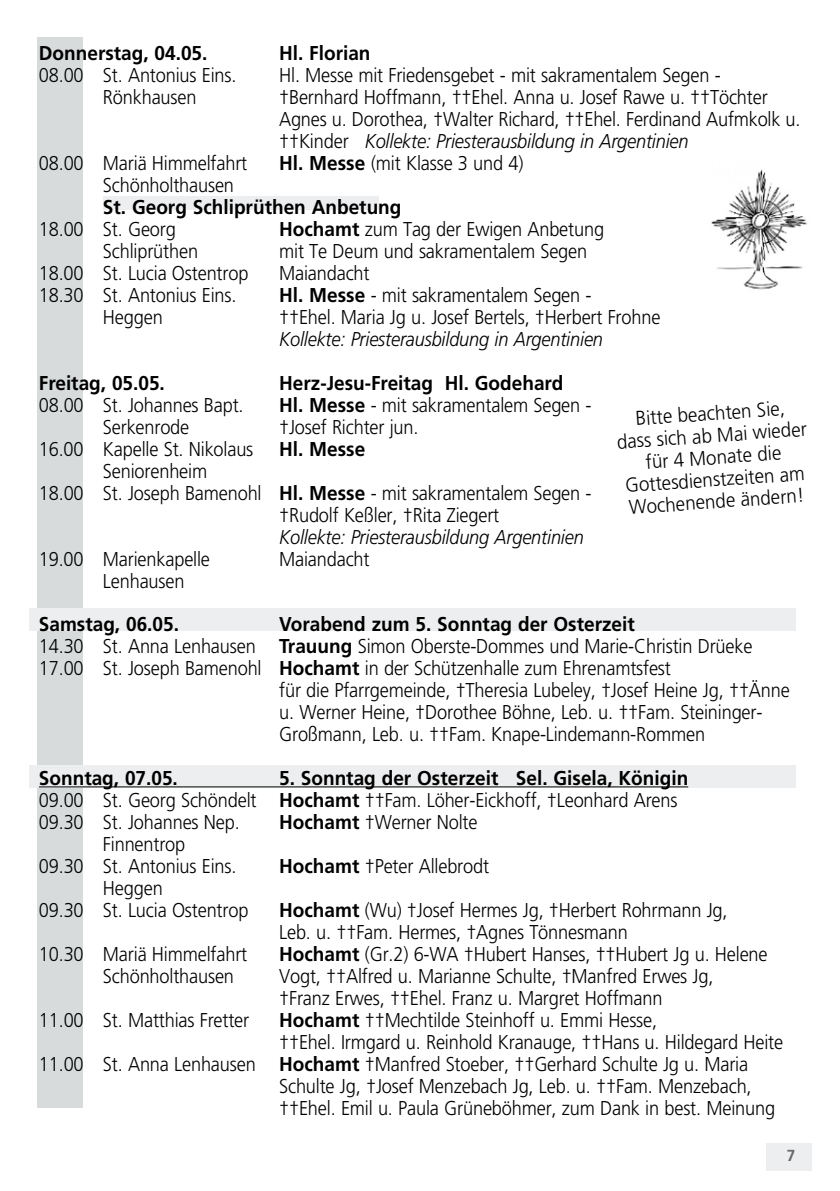
<style>
.page{position:relative;width:840px;height:1191px;background:#fff}
.page>*{position:absolute;margin:0;border:0;box-sizing:border-box;transform-origin:0 0}
.t1{font:300 20px/22px "Frutiger";letter-spacing:-.01em;color:#000;scale:.91 1}
.t2{font:700 20px "Frutiger";color:#000;scale:.95 1}
.t3{font:300 20px/22px "Frutiger";letter-spacing:-.01em;color:#000;text-align:center;scale:.94 1}
.t4{font:italic 300 20px "Frutiger";letter-spacing:-.01em;color:#000;scale:.91 1}
.t5{font:700 16px "Frutiger";color:#68676c;scale:.95 1}
.s1{font-style:italic}
.s2{font-weight:700}
</style>
<div class="page">
<img style="left:711px;top:169px;width:96px;height:121px">
<div style="left:37px;top:37px;width:45px;height:1070px;background:#d8dbdc"></div>
<div style="left:765px;top:1142px;width:46px;height:28px;background:#edeeef"></div>
<div style="left:29px;top:765px;width:765px;height:22px;background:#edeeef"></div>
<div style="left:29px;top:608px;width:765px;height:23px;background:#edeeef"></div>
<div style="left:103px;top:197px;width:275px;height:13px;background:#edeeef"></div>
<hr style="left:39px;top:786px;width:648px;height:1px;background:#000">
<p class="t2" style="left:39px;top:41px;width:179px">Donnerstag, 04.05.</p>
<p class="t2" style="left:279px;top:41px;width:98px">Hl. Florian</p>
<p class="t1" style="left:39px;top:64px;width:218px">08.00 St. Antonius Eins.</p>
<p class="t1" style="left:279px;top:64px;width:486px">Hl. Messe mit Friedensgebet - mit sakramentalem Segen -</p>
<p class="t1" style="left:103px;top:86px;width:104px">Rönkhausen</p>
<p class="t1" style="left:279px;top:86px;width:574px">†Bernhard Hoffmann, ††Ehel. Anna u. Josef Rawe u. ††Töchter<br>Agnes u. Dorothea, †Walter Richard, ††Ehel. Ferdinand Aufmkolk u. ††Kinder <span class="s1">Kollekte: Priesterausbildung in Argentinien</span></p>
<p class="t1" style="left:39px;top:152px;width:230px">08.00 Mariä Himmelfahrt</p>
<p class="t1" style="left:279px;top:152px;width:270px"><span class="s2">Hl. Messe</span> (mit Klasse 3 und 4)</p>
<p class="t1" style="left:103px;top:174px;width:145px">Schönholthausen</p>
<p class="t2" style="left:103px;top:195px;width:315px">St. Georg Schliprüthen Anbetung</p>
<p class="t1" style="left:39px;top:218px;width:152px">18.00 St. Georg</p>
<p class="t1" style="left:279px;top:218px;width:358px"><span class="s2">Hochamt</span> zum Tag der Ewigen Anbetung</p>
<p class="t1" style="left:103px;top:240px;width:106px">Schliprüthen</p>
<p class="t1" style="left:279px;top:240px;width:340px">mit Te Deum und sakramentalem Segen</p>
<p class="t1" style="left:39px;top:262px;width:232px">18.00 St. Lucia Ostentrop</p>
<p class="t1" style="left:279px;top:262px;width:101px">Maiandacht</p>
<p class="t1" style="left:39px;top:284px;width:218px">18.30 St. Antonius Eins.</p>
<p class="t1" style="left:279px;top:284px;width:345px"><span class="s2">Hl. Messe</span> - mit sakramentalem Segen -</p>
<p class="t1" style="left:103px;top:306px;width:67px">Heggen</p>
<p class="t1" style="left:279px;top:306px;width:420px">††Ehel. Maria Jg u. Josef Bertels, †Herbert Frohne</p>
<p class="t4" style="left:279px;top:327px;width:357px">Kollekte: Priesterausbildung in Argentinien</p>
<p class="t2" style="left:39px;top:371px;width:134px">Freitag, 05.05.</p>
<p class="t2" style="left:279px;top:371px;width:300px">Herz-Jesu-Freitag Hl. Godehard</p>
<p class="t1" style="left:39px;top:394px;width:226px">08.00 St. Johannes Bapt.</p>
<p class="t1" style="left:279px;top:394px;width:345px"><span class="s2">Hl. Messe</span> - mit sakramentalem Segen -</p>
<p class="t1" style="left:103px;top:416px;width:96px">Serkenrode</p>
<p class="t1" style="left:279px;top:416px;width:155px">†Josef Richter jun.</p>
<p class="t1" style="left:39px;top:438px;width:237px">16.00 Kapelle St. Nikolaus</p>
<p class="t2" style="left:279px;top:437px;width:92px">Hl. Messe</p>
<p class="t1" style="left:103px;top:460px;width:116px">Seniorenheim</p>
<p class="t1" style="left:39px;top:482px;width:608px">18.00 St. Joseph Bamenohl <span class="s2">Hl. Messe</span> - mit sakramentalem Segen -</p>
<p class="t1" style="left:279px;top:504px;width:243px">†Rudolf Keßler, †Rita Ziegert</p>
<p class="t4" style="left:279px;top:525px;width:336px">Kollekte: Priesterausbildung Argentinien</p>
<p class="t1" style="left:39px;top:548px;width:189px">19.00 Marienkapelle</p>
<p class="t1" style="left:279px;top:548px;width:101px">Maiandacht</p>
<p class="t1" style="left:103px;top:570px;width:91px">Lenhausen</p>
<p class="t2" style="left:39px;top:612px;width:149px">Samstag, 06.05.</p>
<p class="t2" style="left:279px;top:612px;width:376px">Vorabend zum 5. Sonntag der Osterzeit</p>
<p class="t1" style="left:39px;top:635px;width:785px">14.30 St. Anna Lenhausen <span class="s2">Trauung</span> Simon Oberste-Dommes und Marie-Christin Drüeke</p>
<p class="t1" style="left:39px;top:657px;width:695px">17.00 St. Joseph Bamenohl <span class="s2">Hochamt</span> in der Schützenhalle zum Ehrenamtsfest</p>
<p class="t1" style="left:279px;top:679px;width:562px">für die Pfarrgemeinde, †Theresia Lubeley, †Josef Heine Jg, ††Änne</p>
<p class="t1" style="left:279px;top:701px;width:532px">u. Werner Heine, †Dorothee Böhne, Leb. u. ††Fam. Steininger-</p>
<p class="t1" style="left:279px;top:723px;width:469px">Großmann, Leb. u. ††Fam. Knape-Lindemann-Rommen</p>
<p class="t2" style="left:39px;top:766px;width:148px">Sonntag, 07.05.</p>
<p class="t3" style="left:614px;top:409px;width:204px;rotate:-4deg">Bitte beachten Sie,<br>dass sich ab Mai wieder für 4 Monate die<br>Gottesdienstzeiten am<br>Wochenende ändern!</p>
<p class="t1" style="left:39px;top:767px;width:714px;text-indent:240px"><span class="s2">5. Sonntag der Osterzeit Sel. Gisela, Königin<br></span>09.00 St. Georg Schöndelt <span class="s2">Hochamt</span> ††Fam. Löher-Eickhoff, †Leonhard Arens<br>09.30 St. Johannes Nep.</p>
<p class="t1" style="left:279px;top:811px;width:219px"><span class="s2">Hochamt</span> †Werner Nolte</p>
<p class="t1" style="left:39px;top:833px;width:218px;text-indent:64px">Finnentrop<br>09.30 St. Antonius Eins.</p>
<p class="t1" style="left:39px;top:877px;width:232px;text-indent:64px">Heggen<br>09.30 St. Lucia Ostentrop</p>
<p class="t1" style="left:279px;top:855px;width:232px"><span class="s2">Hochamt</span> †Peter Allebrodt</p>
<p class="t1" style="left:279px;top:899px;width:494px"><span class="s2">Hochamt</span> (Wu) †Josef Hermes Jg, †Herbert Rohrmann Jg,<br>Leb. u. ††Fam. Hermes, †Agnes Tönnesmann</p>
<p class="t1" style="left:39px;top:943px;width:230px">10.30 Mariä Himmelfahrt</p>
<p class="t1" style="left:279px;top:943px;width:538px"><span class="s2">Hochamt</span> (Gr.2) 6-WA †Hubert Hanses, ††Hubert Jg u. Helene</p>
<p class="t1" style="left:103px;top:965px;width:145px">Schönholthausen</p>
<p class="t1" style="left:279px;top:965px;width:478px">Vogt, ††Alfred u. Marianne Schulte, †Manfred Erwes Jg, †Franz Erwes, ††Ehel. Franz u. Margret Hoffmann</p>
<p class="t1" style="left:39px;top:1009px;width:232px">11.00 St. Matthias Fretter</p>
<p class="t1" style="left:279px;top:1009px;width:416px"><span class="s2">Hochamt</span> ††Mechtilde Steinhoff u. Emmi Hesse,</p>
<p class="t1" style="left:279px;top:1031px;width:555px">††Ehel. Irmgard u. Reinhold Kranauge, ††Hans u. Hildegard Heite</p>
<p class="t1" style="left:39px;top:1053px;width:780px">11.00 St. Anna Lenhausen <span class="s2">Hochamt</span> †Manfred Stoeber, ††Gerhard Schulte Jg u. Maria</p>
<p class="t1" style="left:279px;top:1075px;width:520px">Schulte Jg, †Josef Menzebach Jg, Leb. u. ††Fam. Menzebach,</p>
<p class="t1" style="left:279px;top:1097px;width:546px">††Ehel. Emil u. Paula Grüneböhmer, zum Dank in best. Meinung</p>
<p class="t5" style="left:786px;top:1145px;width:10px">7</p>
</div>
